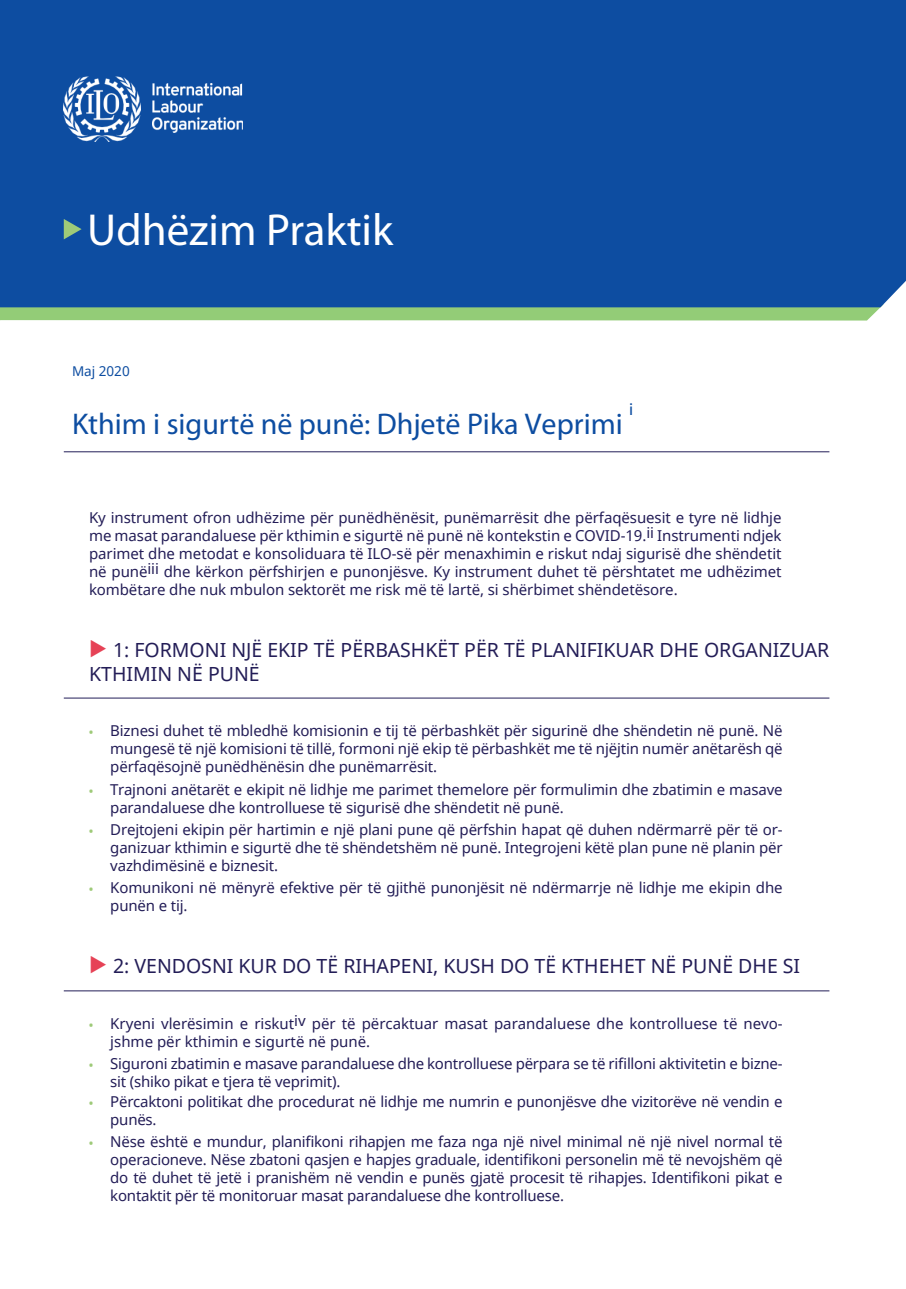
<style>
.page{position:relative;width:906px;height:1289px;background:#fff}
.page>*{position:absolute;margin:0;border:0;box-sizing:border-box;transform-origin:0 0}
.t1{font:45px "Myriad Pro";color:#fff}
.t2{font:30px "Myriad Pro";color:#0d4da1}
.Heading_1{font:19.5px/23.4px "Noto Sans";color:#231d57}
.t3{font:17.55px "Myriad Pro";color:#0d4da1}
.List_Paragraph{font:15px/18px "Noto Sans";letter-spacing:-.01em;color:#231d57}
.Body_Text{font:15px/18px "Noto Sans";letter-spacing:-.005em;color:#231d57;text-align:justify}
.t4{font:13.5px "Noto Sans";color:#0d4da1}
.s1{color:#e64256}
.s2{font-weight:800;font-size:10.5px;color:#9eca78}
</style>
<div class="page">
<svg style="left:0;top:307px;width:881px;height:13px;background:#90c879"></svg>
<div style="left:0;top:0;width:906px;height:307px;background:#0d4da1"></div>
<hr style="left:64px;top:451px;width:765px;height:1px;background:#231e58">
<hr style="left:64px;top:697px;width:765px;height:1px;background:#231e58">
<hr style="left:64px;top:990px;width:765px;height:1px;background:#231e58">
<svg style="left:64px;top:219px;width:18px;height:20px"></svg>
<img style="left:153px;top:83px;width:90px;height:49px">
<img style="left:64px;top:76px;width:76px;height:65px">
<p class="t1" style="left:87px;top:205px;width:307px">Udhëzim Praktik</p>
<p class="t4" style="left:72px;top:361px;width:59px">Maj 2020</p>
<p class="t2" style="left:72px;top:408px;width:552px">Kthim i sigurtë në punë: Dhjetë Pika Veprimi</p>
<p class="t3" style="left:629px;top:400px;width:6px">i</p>
<p class="Body_Text" style="left:89px;top:508px;width:694px">Ky instrument ofron udhëzime për punëdhënësit, punëmarrësit dhe përfaqësuesit e tyre në lidhje me masat parandaluese për kthimin e sigurtë në punë në kontekstin e COVID-19.ii Instrumenti ndjek parimet dhe metodat e konsoliduara të ILO-së për menaxhimin e riskut ndaj sigurisë dhe shëndetit në punëiii dhe kërkon përfshirjen e punonjësve. Ky instrument duhet të përshtatet me udhëzimet kombëtare dhe nuk mbulon sektorët me risk më të lartë, si shërbimet shëndetësore.</p>
<p class="Heading_1" style="left:89px;top:638px;width:742px"><span class="s1">◆</span> 1: FORMONI NJË EKIP TË PËRBASHKËT PËR TË PLANIFIKUAR DHE ORGANIZUAR<br>KTHIMIN NË PUNË</p>
<p class="List_Paragraph" style="left:110px;top:721px;width:674px;text-align:justify;text-indent:-21px"><span class="s2">•</span> Biznesi duhet të mbledhë komisionin e tij të përbashkët për sigurinë dhe shëndetin në punë. Në mungesë të një komisioni të tillë, formoni një ekip të përbashkët me të njëjtin numër anëtarësh që përfaqësojnë punëdhënësin dhe punëmarrësit.</p>
<p class="List_Paragraph" style="left:110px;top:779px;width:674px;text-indent:-21px"><span class="s2">•</span> Trajnoni anëtarët e ekipit në lidhje me parimet themelore për formulimin dhe zbatimin e masave parandaluese dhe kontrolluese të sigurisë dhe shëndetit në punë.</p>
<p class="List_Paragraph" style="left:110px;top:820px;width:674px;text-align:justify;text-indent:-21px"><span class="s2">•</span> Drejtojeni ekipin për hartimin e një plani pune që përfshin hapat që duhen ndërmarrë për të or&shy;ganizuar kthimin e sigurtë dhe të shëndetshëm në punë. Integrojeni këtë plan pune në planin për vazhdimësinë e biznesit.</p>
<p class="List_Paragraph" style="left:110px;top:878px;width:674px;text-indent:-21px"><span class="s2">•</span> Komunikoni në mënyrë efektive për të gjithë punonjësit në ndërmarrje në lidhje me ekipin dhe punën e tij.</p>
<p class="Heading_1" style="left:89px;top:954px;width:712px"><span class="s1">◆</span> 2: VENDOSNI KUR DO TË RIHAPENI, KUSH DO TË KTHEHET NË PUNË DHE SI</p>
<p class="List_Paragraph" style="left:110px;top:1013px;width:674px;text-indent:-21px"><span class="s2">•</span> Kryeni vlerësimin e riskutiv për të përcaktuar masat parandaluese dhe kontrolluese të nevo&shy;jshme për kthimin e sigurtë në punë.</p>
<p class="List_Paragraph" style="left:110px;top:1054px;width:674px;text-indent:-21px"><span class="s2">•</span> Siguroni zbatimin e masave parandaluese dhe kontrolluese përpara se të rifilloni aktivitetin e bizne&shy;sit (shiko pikat e tjera të veprimit).</p>
<p class="List_Paragraph" style="left:110px;top:1092px;width:674px;text-indent:-21px"><span class="s2">•</span> Përcaktoni politikat dhe procedurat në lidhje me numrin e punonjësve dhe vizitorëve në vendin e punës.</p>
<p class="List_Paragraph" style="left:110px;top:1131px;width:674px;text-align:justify;text-indent:-21px"><span class="s2">•</span> Nëse është e mundur, planifikoni rihapjen me faza nga një nivel minimal në një nivel normal të operacioneve. Nëse zbatoni qasjen e hapjes graduale, identifikoni personelin më të nevojshëm që do të duhet të jetë i pranishëm në vendin e punës gjatë procesit të rihapjes. Identifikoni pikat e kontaktit për të monitoruar masat parandaluese dhe kontrolluese.</p>
</div>
